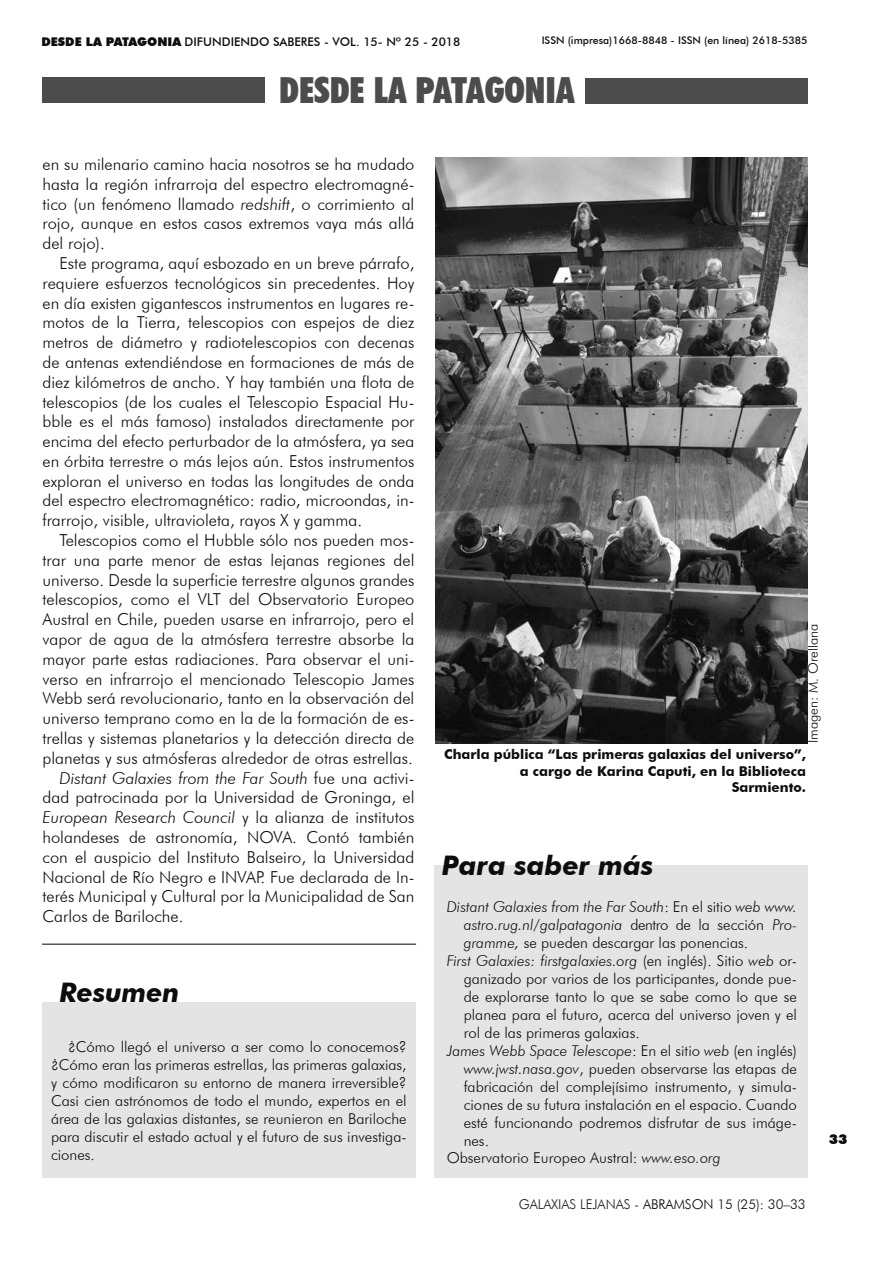
<style>
.page{position:relative;width:893px;height:1263px;background:#fff}
.page>*{position:absolute;margin:0;border:0;box-sizing:border-box;transform-origin:0 0}
.t1{font:900 condensed 36px "Futura BT";color:#4c4c4c}
.t2{font:italic 700 27px "Futura BT";color:#0d0d0d}
.t3{font:300 16.5px/19.8px "Futura BT";color:#0d0d0d;text-align:justify}
.t4{font:italic 300 16.5px "Futura BT";color:#0d0d0d}
.t5{font:300 15px/18px "Futura BT";color:#0d0d0d;text-align:justify}
.t6{font:italic 300 15px "Futura BT";color:#0d0d0d}
.t7{font:700 13.5px/16.5px "Futura BT";color:#0d0d0d;text-align:right}
.t8{font:300 13.5px "Futura BT";color:#181818}
.t9{font:300 13.5px "Futura BT";color:#0d0d0d}
.t10{font:900 13.5px "Futura BT";color:#0d0d0d}
.t11{font:500 12px "Futura BT";color:#0d0d0d}
.t12{font:500 10.5px "Futura BT";color:#0d0d0d}
.s1{font-weight:900}
.s2{font-style:italic}
.s3{font-style:normal}
.s4{color:#000}
.s5{color:#0d0d0d}
</style>
<div class="page">
<div style="left:42px;top:77px;width:222px;height:25px;background:#4c4c4c"></div>
<div style="left:585px;top:78px;width:222px;height:25px;background:#4c4c4c"></div>
<div style="left:434px;top:865px;width:374px;height:313px;background:#e4e4e4"></div>
<img style="left:436px;top:158px;width:372px;height:586px">
<div style="left:43px;top:1003px;width:373px;height:175px;background:#e4e4e4"></div>
<hr style="left:42px;top:944px;width:374px;height:1px;background:#000">
<p class="t11" style="left:41px;top:35px;width:420px"><span class="s1">DESDE LA PATAGONIA</span> DIFUNDIENDO SABERES - VOL. 15- Nº 25 - 2018</p>
<p class="t12" style="left:542px;top:34px;width:267px">ISSN (impresa)1668-8848 - ISSN (en línea) 2618-5385</p>
<h1 class="t1" style="left:279px;top:68px;width:297px">DESDE LA PATAGONIA</h1>
<p class="t3" style="left:43px;top:154px;width:373px">en su milenario camino hacia nosotros se ha mudado hasta la región infrarroja del espectro electromagné&shy;tico (un fenómeno llamado <span class="s2">redshift</span>, o corrimiento al rojo, aunque en estos casos extremos vaya más allá del rojo).</p>
<p class="t3" style="left:43px;top:253px;width:373px;text-indent:17px">Este programa, aquí esbozado en un breve párrafo, requiere esfuerzos tecnológicos sin precedentes. Hoy en día existen gigantescos instrumentos en lugares re&shy;motos de la Tierra, telescopios con espejos de diez metros de diámetro y radiotelescopios con decenas de antenas extendiéndose en formaciones de más de diez kilómetros de ancho. Y hay también una flota de telescopios (de los cuales el Telescopio Espacial Hu&shy;bble es el más famoso) instalados directamente por encima del efecto perturbador de la atmósfera, ya sea en órbita terrestre o más lejos aún. Estos instrumentos exploran el universo en todas las longitudes de onda del espectro electromagnético: radio, microondas, in&shy;frarrojo, visible, ultravioleta, rayos X y gamma.</p>
<p class="t3" style="left:60px;top:530px;width:356px">Telescopios como el Hubble sólo nos pueden mos-</p>
<p class="t3" style="left:43px;top:550px;width:373px">trar una parte menor de estas lejanas regiones del</p>
<p class="t3" style="left:43px;top:570px;width:373px">universo. Desde la superficie terrestre algunos grandes</p>
<p class="t3" style="left:43px;top:590px;width:373px">telescopios, como el VLT del Observatorio Europeo</p>
<p class="t3" style="left:43px;top:609px;width:373px">Austral en Chile, pueden usarse en infrarrojo, pero el</p>
<p class="t3" style="left:43px;top:629px;width:373px">vapor de agua de la atmósfera terrestre absorbe la</p>
<p class="t3" style="left:43px;top:649px;width:373px">mayor parte estas radiaciones. Para observar el uni-</p>
<p class="t3" style="left:43px;top:669px;width:373px">verso en infrarrojo el mencionado Telescopio James</p>
<p class="t3" style="left:43px;top:689px;width:373px">Webb será revolucionario, tanto en la observación del</p>
<p class="t3" style="left:43px;top:708px;width:373px">universo temprano como en la de la formación de es-</p>
<p class="t3" style="left:43px;top:728px;width:373px">trellas y sistemas planetarios y la detección directa de</p>
<p class="t3" style="left:43px;top:748px;width:372px">planetas y sus atmósferas alrededor de otras estrellas.</p>
<p class="t4" style="left:60px;top:768px;width:356px">Distant Galaxies from the Far South <span class="s3">fue una activi-</span></p>
<p class="t3" style="left:43px;top:787px;width:373px">dad patrocinada por la Universidad de Groninga, el</p>
<p class="t4" style="left:43px;top:807px;width:373px">European Research Council <span class="s3">y la alianza de institutos</span></p>
<p class="t3" style="left:43px;top:827px;width:373px">holandeses de astronomía, NOVA. Contó también</p>
<p class="t3" style="left:43px;top:847px;width:373px">con el auspicio del Instituto Balseiro, la Universidad</p>
<p class="t3" style="left:43px;top:867px;width:373px">Nacional de Río Negro e INVAP. Fue declarada de In-</p>
<p class="t3" style="left:43px;top:886px;width:373px">terés Municipal y Cultural por la Municipalidad de San</p>
<p class="t3" style="left:43px;top:906px;width:142px">Carlos de Bariloche.</p>
<h2 class="t2" style="left:60px;top:976px;width:122px">Resumen</h2>
<p class="t5" style="left:51px;top:1037px;width:357px;text-indent:17px">¿Cómo llegó el universo a ser como lo conocemos? ¿Cómo eran las primeras estrellas, las primeras galaxias, y cómo modificaron su entorno de manera irreversible?<br>Casi cien astrónomos de todo el mundo, expertos en el área de las galaxias distantes, se reunieron en Bariloche para discutir el estado actual y el futuro de sus investiga&shy;ciones.</p>
<p class="t9" style="left:805px;top:743px;width:121px;rotate:-90deg">Imagen: M. Orellana</p>
<p class="t7" style="left:444px;top:746px;width:363px">Charla pública “Las primeras galaxias del universo”, a cargo de Karina Caputi, en la Biblioteca<br>Sarmiento.</p>
<h2 class="t2" style="left:442px;top:849px;width:213px">Para saber más</h2>
<p class="t6" style="left:447px;top:897px;width:352px">Distant Galaxies from the Far South<span class="s3">: En el sitio</span> web www.</p>
<p class="t6" style="left:464px;top:915px;width:335px">astro.rug.nl/galpatagonia <span class="s3">dentro de la sección</span> Pro-</p>
<p class="t5" style="left:464px;top:933px;width:286px"><span class="s2">gramme,</span> se pueden descargar las ponencias.</p>
<p class="t6" style="left:447px;top:951px;width:352px">First Galaxies: firstgalaxies.org <span class="s3">(en inglés). Sitio</span> web <span class="s3">or-</span></p>
<p class="t5" style="left:464px;top:969px;width:335px">ganizado por varios de los participantes, donde pue-</p>
<p class="t5" style="left:464px;top:987px;width:335px">de explorarse tanto lo que se sabe como lo que se</p>
<p class="t5" style="left:464px;top:1005px;width:335px">planea para el futuro, acerca del universo joven y el</p>
<p class="t5" style="left:464px;top:1023px;width:178px">rol de las primeras galaxias.</p>
<p class="t6" style="left:447px;top:1041px;width:352px">James Webb Space Telescope<span class="s3">: En el sitio</span> web <span class="s3">(en inglés)</span></p>
<p class="t5" style="left:464px;top:1059px;width:335px"><span class="s2">www.jwst.nasa.gov</span>, pueden observarse las etapas de</p>
<p class="t5" style="left:464px;top:1077px;width:335px">fabricación del complejísimo instrumento, y simula-</p>
<p class="t5" style="left:464px;top:1095px;width:335px">ciones de su futura instalación en el espacio. Cuando</p>
<p class="t5" style="left:464px;top:1113px;width:335px">esté funcionando podremos disfrutar de sus imáge-</p>
<p class="t5" style="left:464px;top:1131px;width:27px">nes.</p>
<p class="t5" style="left:447px;top:1149px;width:276px">Observatorio Europeo Austral: <span class="s2">www.eso.org</span></p>
<p class="t8" style="left:519px;top:1196px;width:288px">GALAXIAS LEJANAS - <span class="s4">ABRAMSON</span> <span class="s5">15 (25): 30–33</span></p>
<p class="t10" style="left:829px;top:1131px;width:20px">33</p>
</div>
